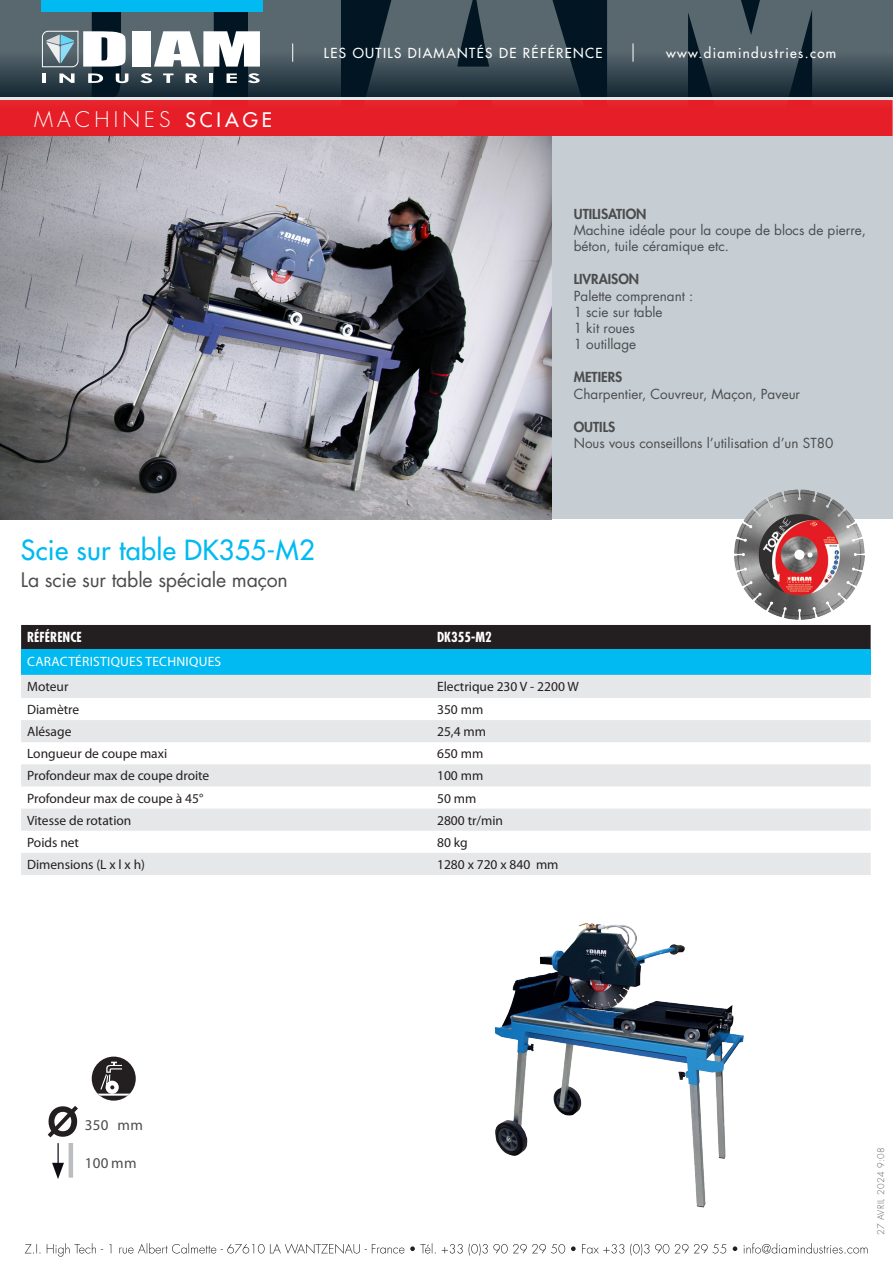
<style>
.page{position:relative;width:893px;height:1263px;background:#fff}
.page>*{position:absolute;margin:0;border:0;box-sizing:border-box;transform-origin:0 0}
.Titre_produit{font:500 27px "Futura Std";letter-spacing:.01em;color:#00baf1}
.Titre_gamme{font:300 21px "Futura Std";letter-spacing:.2em;color:#fff}
.Accroche{font:19.5px "Futura Std";letter-spacing:-.01em;color:#4b4c4d}
.Caractéristique{font:15px "Myriad Pro";letter-spacing:.025em;color:#4b4c4d}
.Contenu_tableau{font:13.5px "Myriad Pro";color:#231f20}
.Texte_gris_contenu_Fd_Gris{font:13.5px/16.2px "Futura Std";color:#4b4c4d}
.t1{font:500 13.5px "Futura Std";letter-spacing:.1em;color:#fff}
.Texte_BOLD_MAJ_gris_basique{font:800 13.5px "Futura Std";color:#4b4c4d}
.Accroche_tableau{font:13.5px "Myriad Pro";letter-spacing:.02em;color:#fff}
.Titre_tableau{font:700 condensed 13.5px "Futura Std";color:#fff}
.t2{font:300 9px "Futura Std";letter-spacing:.05em;color:#606063}
.s1{font-weight:500;font-size:19.5px}
</style>
<div class="page">
<svg style="left:21px;top:625px;width:850px;height:25px;background:#185062"></svg>
<div style="left:21px;top:650px;width:850px;height:25px;background:#00baf1"></div>
<svg style="left:21px;top:675px;width:850px;height:200px;fill:#e6e7e9"></svg>
<div style="left:23px;top:627px;width:406px;height:22px;background:#231f20"></div>
<div style="left:433px;top:627px;width:436px;height:22px;background:#231f20"></div>
<img style="left:0;top:136px;width:552px;height:383px">
<div style="left:552px;top:136px;width:341px;height:383px;background:#c6ced4"></div>
<svg style="left:48px;top:1106px;width:30px;height:31px"></svg>
<div style="left:92px;top:1056px;width:44px;height:44px;background:#231f20;border-radius:50%"></div>
<svg style="left:97px;top:1062px;width:33px;height:34px"></svg>
<div style="left:68px;top:1143px;width:6px;height:35px;background:#bcbdc0"></div>
<div style="left:68px;top:1143px;width:6px;height:35px;border:1px solid #fff"></div>
<hr style="left:57px;top:1143px;width:2px;height:25px;background:#0e0c15">
<svg style="left:52px;top:1163px;width:12px;height:16px"></svg>
<img style="left:734px;top:489px;width:131px;height:131px">
<img style="left:495px;top:923px;width:249px;height:285px">
<svg style="left:25px;top:1243px;width:843px;height:13px"></svg>
<svg style="left:0;top:0;width:893px;height:136px;background:#734750"></svg>
<div style="left:41px;top:0;width:222px;height:12px;background:#00baf1"></div>
<hr style="left:0;top:97px;width:893px;height:3px;background:#e6e7e9">
<p class="Titre_gamme" style="left:34px;top:107px;width:239px">MACHINES <span class="s1">SCIAGE</span></p>
<p class="t1" style="left:324px;top:45px;width:280px">LES OUTILS DIAMANTÉS DE RÉFÉRENCE</p>
<p class="t1" style="left:666px;top:45px;width:172px">www.diamindustries.com</p>
<p class="Texte_BOLD_MAJ_gris_basique" style="left:574px;top:205px;width:74px">UTILISATION</p>
<p class="Texte_gris_contenu_Fd_Gris" style="left:574px;top:222px;width:294px">Machine idéale pour la coupe de blocs de pierre, béton, tuile céramique etc.</p>
<p class="Texte_BOLD_MAJ_gris_basique" style="left:574px;top:271px;width:67px">LIVRAISON</p>
<p class="Texte_gris_contenu_Fd_Gris" style="left:574px;top:288px;width:121px">Palette comprenant :<br>1 scie sur table<br>1 kit roues<br>1 outillage</p>
<p class="Texte_BOLD_MAJ_gris_basique" style="left:574px;top:369px;width:50px">METIERS</p>
<p class="Texte_gris_contenu_Fd_Gris" style="left:574px;top:386px;width:228px">Charpentier, Couvreur, Maçon, Paveur</p>
<p class="Texte_BOLD_MAJ_gris_basique" style="left:574px;top:418px;width:43px">OUTILS</p>
<p class="Texte_gris_contenu_Fd_Gris" style="left:574px;top:435px;width:261px">Nous vous conseillons l’utilisation d’un ST80</p>
<p class="Titre_produit" style="left:21px;top:533px;width:295px">Scie sur table DK355-M2</p>
<p class="Accroche" style="left:21px;top:567px;width:268px">La scie sur table spéciale maçon</p>
<p class="Titre_tableau" style="left:27px;top:629px;width:56px">RÉFÉRENCE</p>
<p class="Titre_tableau" style="left:437px;top:629px;width:56px">DK355-M2</p>
<p class="Accroche_tableau" style="left:27px;top:653px;width:195px">CARACTÉRISTIQUES TECHNIQUES</p>
<p class="Contenu_tableau" style="left:27px;top:678px;width:43px">Moteur</p>
<p class="Contenu_tableau" style="left:437px;top:678px;width:143px">Electrique 230 V - 2200 W</p>
<p class="Contenu_tableau" style="left:27px;top:701px;width:54px">Diamètre</p>
<p class="Contenu_tableau" style="left:437px;top:701px;width:48px">350 mm</p>
<p class="Contenu_tableau" style="left:27px;top:723px;width:46px">Alésage</p>
<p class="Contenu_tableau" style="left:437px;top:723px;width:50px">25,4 mm</p>
<p class="Contenu_tableau" style="left:27px;top:745px;width:142px">Longueur de coupe maxi</p>
<p class="Contenu_tableau" style="left:437px;top:745px;width:48px">650 mm</p>
<p class="Contenu_tableau" style="left:27px;top:768px;width:184px">Profondeur max de coupe droite</p>
<p class="Contenu_tableau" style="left:437px;top:768px;width:48px">100 mm</p>
<p class="Contenu_tableau" style="left:27px;top:790px;width:178px">Profondeur max de coupe à 45°</p>
<p class="Contenu_tableau" style="left:437px;top:790px;width:41px">50 mm</p>
<p class="Contenu_tableau" style="left:27px;top:812px;width:106px">Vitesse de rotation</p>
<p class="Contenu_tableau" style="left:437px;top:812px;width:67px">2800 tr/min</p>
<p class="Contenu_tableau" style="left:27px;top:834px;width:53px">Poids net</p>
<p class="Contenu_tableau" style="left:437px;top:834px;width:32px">80 kg</p>
<p class="Contenu_tableau" style="left:27px;top:856px;width:119px">Dimensions (L x l x h)</p>
<p class="Contenu_tableau" style="left:437px;top:856px;width:123px">1280 x 720 x 840 mm</p>
<p class="Caractéristique" style="left:85px;top:1115px;width:25px">350</p>
<p class="Caractéristique" style="left:117px;top:1116px;width:27px">mm</p>
<p class="Caractéristique" style="left:85px;top:1153px;width:53px">100 mm</p>
<p class="t2" style="left:875px;top:1235px;width:90px;rotate:-90deg">27 avri l 2024 9:08</p>
</div>
